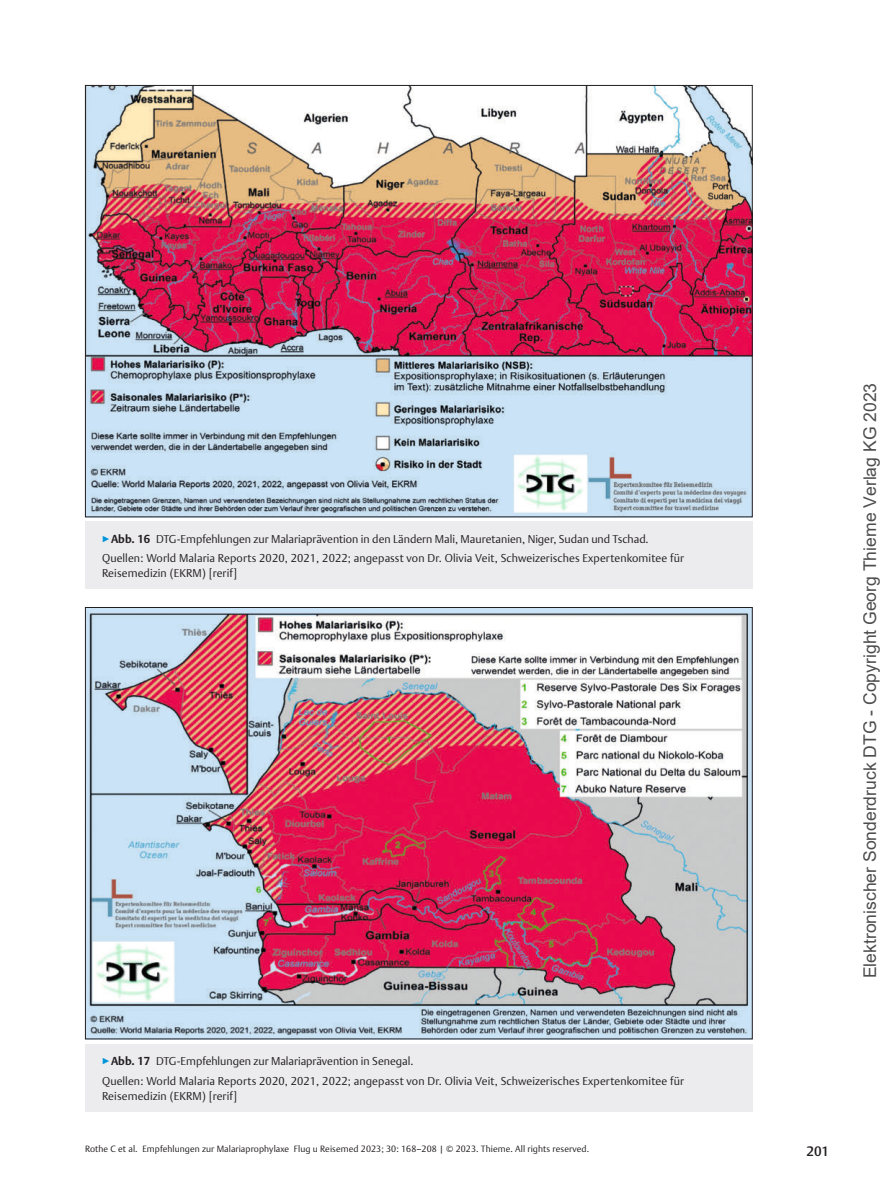
<style>
.page{position:relative;width:893px;height:1191px;background:#fff}
.page>*{position:absolute;margin:0;border:0;box-sizing:border-box;transform-origin:0 0}
.t1{font:17.55px "Arial";color:rgb(0 0 0/.7)}
.t2{font:500 13.5px "Thieme Argo 2011";color:#231f20}
.t3{font:300 11.25px/19.2px "Thieme Argo 2011";letter-spacing:.01em;color:#231f20}
.t4{font:300 9px "Thieme Argo 2011";letter-spacing:.01em;color:#231f20}
.s1{color:#0095d9}
.s2{font-weight:700}
</style>
<div class="page">
<img style="left:87px;top:87px;width:664px;height:428px">
<div style="left:85px;top:521px;width:668px;height:68px;background:#ececee"></div>
<img style="left:87px;top:609px;width:664px;height:428px">
<div style="left:85px;top:1043px;width:668px;height:68px;background:#ececee"></div>
<p class="t3" style="left:102px;top:529px;width:583px"><span class="s1">▶</span><span class="s2">Abb. 16</span> DTG-Empfehlungen zur Malariaprävention in den Ländern Mali, Mauretanien, Niger, Sudan und Tschad.<br>Quellen: World Malaria Reports 2020, 2021, 2022; angepasst von Dr. Olivia Veit, Schweizerisches Expertenkomitee für</p>
<p class="t3" style="left:102px;top:563px;width:137px">Reisemedizin (EKRM) [rerif]</p>
<p class="t3" style="left:102px;top:1051px;width:583px"><span class="s1">▶</span><span class="s2">Abb. 17</span> DTG-Empfehlungen zur Malariaprävention in Senegal.<br>Quellen: World Malaria Reports 2020, 2021, 2022; angepasst von Dr. Olivia Veit, Schweizerisches Expertenkomitee für</p>
<p class="t3" style="left:102px;top:1085px;width:137px">Reisemedizin (EKRM) [rerif]</p>
<p class="t4" style="left:85px;top:1143px;width:506px">Rothe C et al. Empfehlungen zur Malariaprophylaxe Flug u Reisemed 2023; 30: 168–208 | © 2023. Thieme. All rights reserved.</p>
<h1 class="t1" style="left:858px;top:978px;width:597px;rotate:-90deg">Elektronischer Sonderdruck DTG - Copyright Georg Thieme Verlag KG 2023</h1>
<p class="t2" style="left:806px;top:1142px;width:24px">201</p>
</div>
